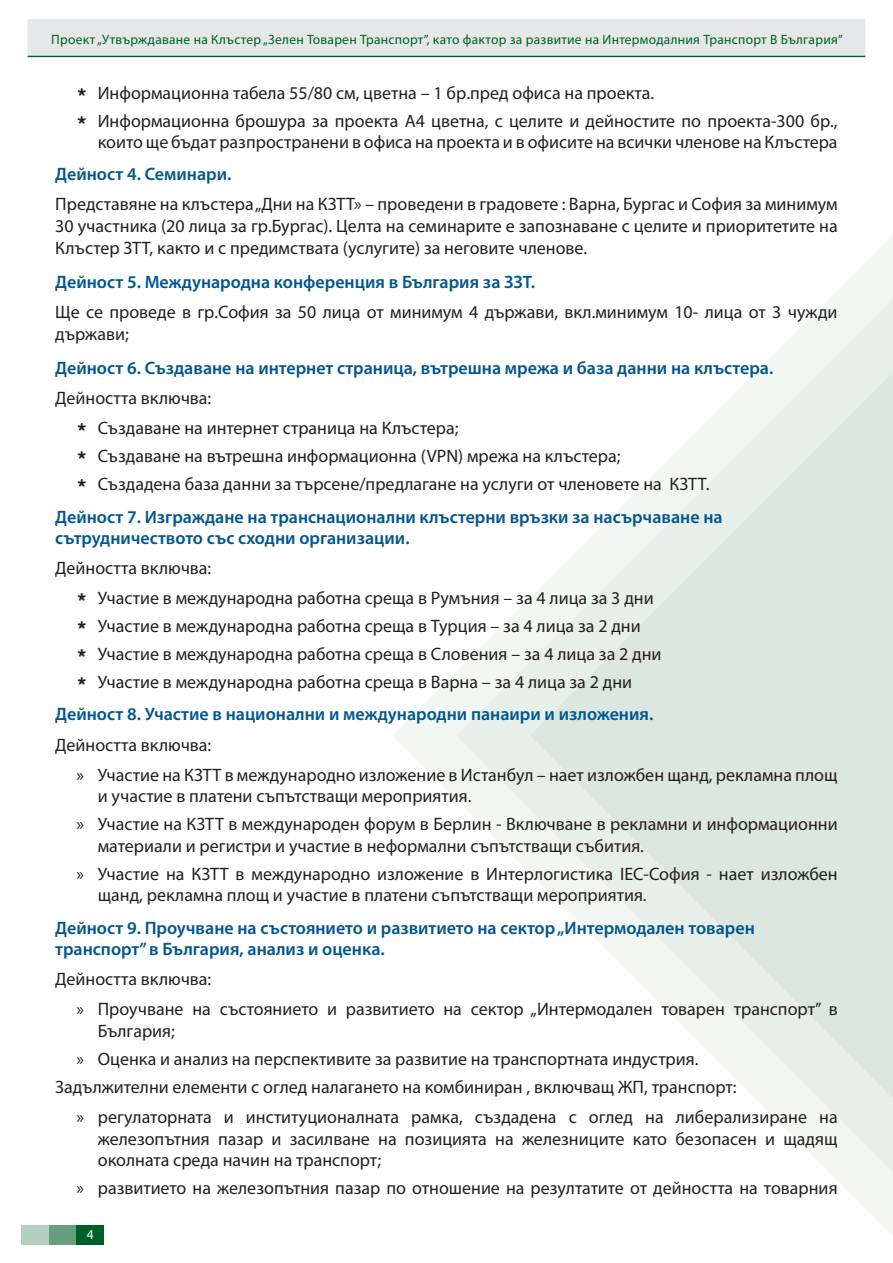
<style>
.page{position:relative;width:893px;height:1263px;background:#fff}
.page>*{position:absolute;margin:0;border:0;box-sizing:border-box;transform-origin:0 0}
.t1{font:18px/27.9px "Myriad Pro";color:#231f20}
.t2{font:600 18px/21.6px "Myriad Pro";color:#00568f}
.t3{font:13.5px "Myriad Pro";letter-spacing:.02em;color:#005f29}
.t4{font:13.5px "Myriad Pro";color:#fff}
.s1{font-family:"Courier New";font-weight:700}
</style>
<div class="page">
<div style="left:21px;top:1225px;width:28px;height:20px;background:#b3cfbf"></div>
<div style="left:49px;top:1225px;width:28px;height:20px;background:#669f7e"></div>
<div style="left:77px;top:1225px;width:27px;height:20px;background:#005f29"></div>
<svg style="left:393px;top:236px;width:500px;height:1000px"></svg>
<svg style="left:456px;top:298px;width:437px;height:875px"></svg>
<svg style="left:530px;top:372px;width:363px;height:727px"></svg>
<div style="left:28px;top:21px;width:837px;height:36px;background:#a7c7b5"></div>
<hr style="left:28px;top:56px;width:837px;height:1px;background:#005f29">
<div style="left:28px;top:19px;width:837px;height:36px;background:#e6e7e9"></div>
<p class="t3" style="left:51px;top:32px;width:793px">Проект „Утвърждаване на Клъстер „Зелен Товарен Транспорт”, като фактор за развитие на Интермодалния Транспорт В България”</p>
<p class="t1" style="left:77px;top:78px;width:763px"><span class="s1">*</span> Информационна табела 55/80 см, цветна – 1 бр.пред офиса на проекта.<br><span class="s1">*</span> Информационна брошура за проекта А4 цветна, с целите и дейностите по проекта-300 бр.,</p>
<p class="t1" style="left:98px;top:128px;width:741px">които ще бъдат разпространени в офиса на проекта и в офисите на всички членове на Клъстера</p>
<p class="t2" style="left:55px;top:163px;width:178px">Дейност 4. Семинари.</p>
<p class="t1" style="left:55px;top:193px;width:784px;line-height:21.6px;text-align:justify">Представяне на клъстера „Дни на КЗТТ» – проведени в градовете : Варна, Бургас и София за минимум 30 участника (20 лица за гр.Бургас). Целта на семинарите е запознаване с целите и приоритетите на Клъстер ЗТТ, както и с предимствата (услугите) за неговите членове.</p>
<p class="t2" style="left:55px;top:271px;width:481px">Дейност 5. Международна конференция в България за ЗЗТ.</p>
<p class="t1" style="left:55px;top:301px;width:784px;line-height:21.6px">Ще се проведе в гр.София за 50 лица от минимум 4 държави, вкл.минимум 10- лица от 3 чужди държави;</p>
<p class="t2" style="left:55px;top:357px;width:719px">Дейност 6. Създаване на интернет страница, вътрешна мрежа и база данни на клъстера.</p>
<p class="t1" style="left:77px;top:383px;width:384px;line-height:30.2px;text-indent:-21px">Дейността включва:<br><span class="s1">*</span> Създаване на интернет страница на Клъстера;</p>
<p class="t1" style="left:77px;top:442px;width:634px"><span class="s1">*</span> Създаване на вътрешна информационна (VPN) мрежа на клъстера;<br><span class="s1">*</span> Създадена база данни за търсене/предлагане на услуги от членовете на КЗТТ.</p>
<p class="t2" style="left:55px;top:505px;width:669px">Дейност 7. Изграждане на транснационални клъстерни връзки за насърчаване на сътрудничеството със сходни организации.</p>
<p class="t1" style="left:77px;top:553px;width:579px;line-height:30.2px;text-indent:-21px">Дейността включва:<br><span class="s1">*</span> Участие в международна работна среща в Румъния – за 4 лица за 3 дни</p>
<p class="t1" style="left:77px;top:612px;width:586px"><span class="s1">*</span> Участие в международна работна среща в Турция – за 4 лица за 2 дни<br><span class="s1">*</span> Участие в международна работна среща в Словения – за 4 лица за 2 дни <span class="s1">*</span> Участие в международна работна среща в Варна – за 4 лица за 2 дни</p>
<p class="t2" style="left:55px;top:703px;width:600px">Дейност 8. Участие в национални и международни панаири и изложения.</p>
<p class="t1" style="left:77px;top:729px;width:763px;line-height:30.2px;text-indent:-21px">Дейността включва:<br>» Участие на КЗТТ в международно изложение в Истанбул – нает изложбен щанд, рекламна площ</p>
<p class="t1" style="left:77px;top:782px;width:763px;text-indent:21px">и участие в платени съпътстващи мероприятия.<br>» Участие на КЗТТ в международен форум в Берлин - Включване в рекламни и информационни</p>
<p class="t1" style="left:77px;top:831px;width:763px;text-indent:21px">материали и регистри и участие в неформални съпътстващи събития.<br>» Участие на КЗТТ в международно изложение в Интерлогистика IEC-София - нает изложбен</p>
<p class="t1" style="left:98px;top:881px;width:550px">щанд, рекламна площ и участие в платени съпътстващи мероприятия.</p>
<p class="t2" style="left:55px;top:916px;width:701px">Дейност 9. Проучване на състоянието и развитието на сектор „Интермодален товарен транспорт” в България, анализ и оценка.</p>
<p class="t1" style="left:77px;top:964px;width:763px;line-height:30.2px;text-indent:-21px">Дейността включва:<br>» Проучване на състоянието и развитието на сектор „Интермодален товарен транспорт” в</p>
<p class="t1" style="left:98px;top:1017px;width:79px">България;</p>
<p class="t1" style="left:77px;top:1045px;width:623px">» Оценка и анализ на перспективите за развитие на транспортната индустрия.</p>
<p class="t1" style="left:55px;top:1073px;width:683px">Задължителни елементи с оглед налагането на комбиниран , включващ ЖП, транспорт:</p>
<p class="t1" style="left:98px;top:1106px;width:741px;line-height:21.6px;text-align:justify;text-indent:-21px">» регулаторната и институционалната рамка, създадена с оглед на либерализиране на железопътния пазар и засилване на позицията на железниците като безопасен и щадящ околната среда начин на транспорт;</p>
<p class="t1" style="left:77px;top:1174px;width:763px">» развитието на железопътния пазар по отношение на резултатите от дейността на товарния</p>
<p class="t4" style="left:87px;top:1226px;width:8px">4</p>
</div>
